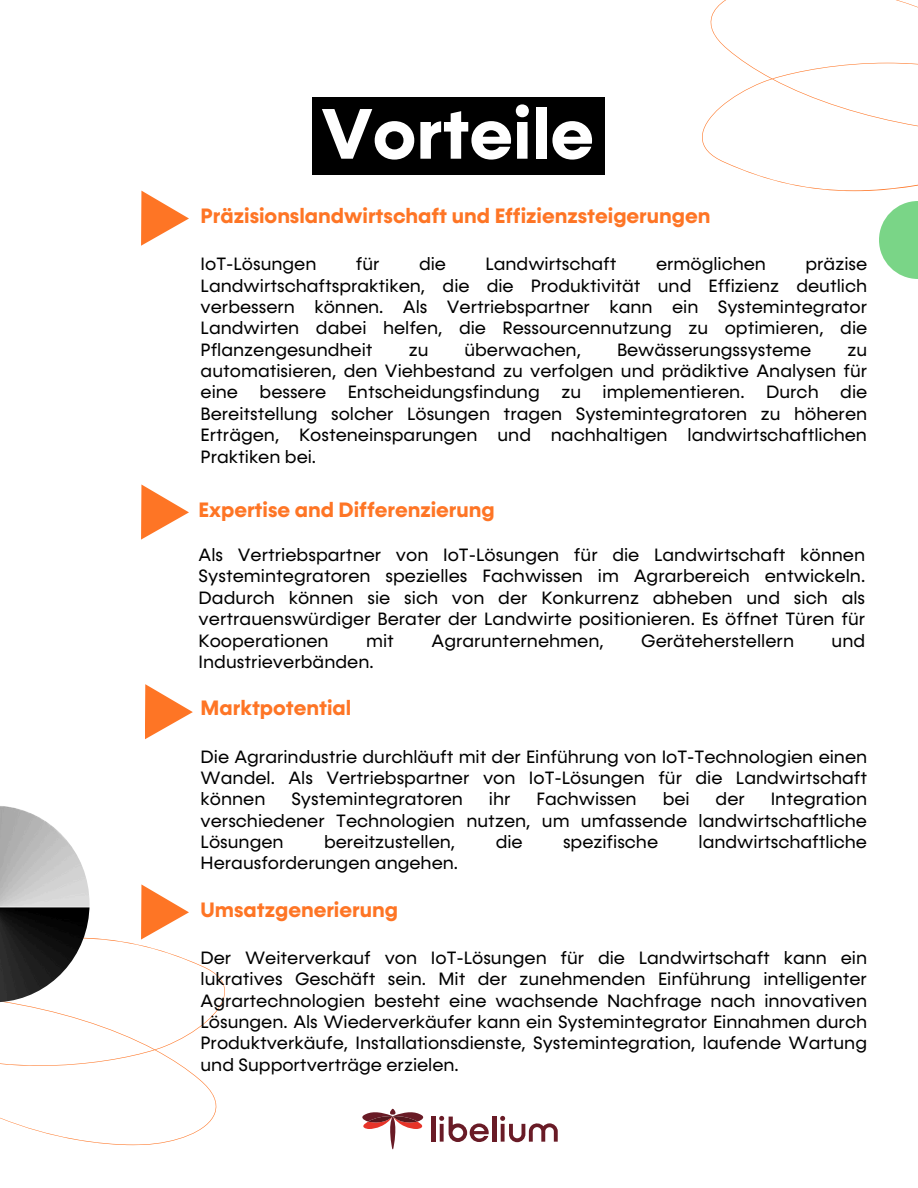
<style>
.page{position:relative;width:918px;height:1188px;background:#fff}
.page>*{position:absolute;margin:0;border:0;box-sizing:border-box;transform-origin:0 0}
.t1{font:700 72px "Konnect";color:#fff}
.t2{font:700 21px "Konnect";color:#fe7525}
.t3{font:18px/21.3px "Konnect";color:#000;text-align:justify}
</style>
<div class="page">
<div style="left:313px;top:97px;width:292px;height:78px;background:#000"></div>
<svg style="left:0;top:938px;width:225px;height:207px"></svg>
<svg style="left:141px;top:191px;width:48px;height:55px"></svg>
<svg style="left:141px;top:484px;width:48px;height:56px"></svg>
<svg style="left:145px;top:684px;width:48px;height:55px"></svg>
<svg style="left:141px;top:884px;width:48px;height:55px"></svg>
<hr style="left:431px;top:1117px;width:4px;height:25px;background:#691b26">
<hr style="left:492px;top:1117px;width:4px;height:25px;background:#691b26">
<svg style="left:439px;top:1116px;width:50px;height:26px"></svg>
<svg style="left:500px;top:1116px;width:58px;height:26px"></svg>
<svg style="left:390px;top:1129px;width:5px;height:20px"></svg>
<svg style="left:362px;top:1109px;width:61px;height:20px"></svg>
<svg style="left:702px;top:0;width:216px;height:191px"></svg>
<img style="left:0;top:806px;width:90px;height:196px">
<svg style="left:879px;top:201px;width:39px;height:78px"></svg>
<h1 class="t1" style="left:321px;top:103px;width:274px">Vorteile</h1>
<h2 class="t2" style="left:201px;top:207px;width:511px">Präzisionslandwirtschaft und Effizienzsteigerungen</h2>
<p class="t3" style="left:201px;top:254px;width:117px">IoT-Lösungen</p>
<p class="t3" style="left:356px;top:254px;width:25px">für</p>
<p class="t3" style="left:419px;top:254px;width:29px">die</p>
<p class="t3" style="left:485px;top:254px;width:133px">Landwirtschaft</p>
<p class="t3" style="left:656px;top:254px;width:111px">ermöglichen</p>
<p class="t3" style="left:201px;top:254px;width:668px;text-indent:605px">präzise Landwirtschaftspraktiken, die die Produktivität und Effizienz deutlich verbessern können. Als Vertriebspartner kann ein Systemintegrator Landwirten dabei helfen, die Ressourcennutzung zu optimieren, die Pflanzengesundheit</p>
<p class="t3" style="left:409px;top:340px;width:21px">zu</p>
<p class="t3" style="left:464px;top:340px;width:118px">überwachen,</p>
<p class="t3" style="left:617px;top:340px;width:196px">Bewässerungssysteme</p>
<p class="t3" style="left:201px;top:340px;width:668px;text-indent:647px">zu automatisieren, den Viehbestand zu verfolgen und prädiktive Analysen für eine bessere Entscheidungsfindung zu implementieren. Durch die Bereitstellung solcher Lösungen tragen Systemintegratoren zu höheren Erträgen, Kosteneinsparungen und nachhaltigen landwirtschaftlichen Praktiken bei.</p>
<h2 class="t2" style="left:199px;top:501px;width:298px">Expertise and Differenzierung</h2>
<p class="t3" style="left:199px;top:545px;width:668px">Als Vertriebspartner von IoT-Lösungen für die Landwirtschaft können Systemintegratoren spezielles Fachwissen im Agrarbereich entwickeln.<br>Dadurch können sie sich von der Konkurrenz abheben und sich als vertrauenswürdiger Berater der Landwirte positionieren. Es öffnet Türen für Kooperationen</p>
<p class="t3" style="left:366px;top:631px;width:29px">mit</p>
<p class="t3" style="left:431px;top:631px;width:174px">Agrarunternehmen,</p>
<p class="t3" style="left:641px;top:631px;width:154px">Geräteherstellern</p>
<p class="t3" style="left:832px;top:631px;width:35px">und</p>
<p class="t3" style="left:199px;top:652px;width:177px">Industrieverbänden.</p>
<h2 class="t2" style="left:201px;top:699px;width:152px">Marktpotential</h2>
<p class="t3" style="left:201px;top:747px;width:668px">Die Agrarindustrie durchläuft mit der Einführung von IoT-Technologien einen Wandel. Als Vertriebspartner von IoT-Lösungen für die Landwirtschaft können</p>
<p class="t3" style="left:201px;top:790px;width:668px;text-indent:570px">Integration verschiedener Technologien nutzen, um umfassende landwirtschaftliche Lösungen</p>
<p class="t3" style="left:291px;top:790px;width:173px">Systemintegratoren</p>
<p class="t3" style="left:489px;top:790px;width:23px">ihr</p>
<p class="t3" style="left:536px;top:790px;width:102px">Fachwissen</p>
<p class="t3" style="left:663px;top:790px;width:29px">bei</p>
<p class="t3" style="left:716px;top:790px;width:31px">der</p>
<p class="t3" style="left:324px;top:832px;width:133px">bereitzustellen,</p>
<p class="t3" style="left:496px;top:832px;width:29px">die</p>
<p class="t3" style="left:563px;top:832px;width:97px">spezifische</p>
<p class="t3" style="left:699px;top:832px;width:170px">landwirtschaftliche</p>
<p class="t3" style="left:201px;top:854px;width:259px">Herausforderungen angehen.</p>
<h2 class="t2" style="left:201px;top:900px;width:199px">Umsatzgenerierung</h2>
<p class="t3" style="left:201px;top:948px;width:668px">Der Weiterverkauf von IoT-Lösungen für die Landwirtschaft kann ein lukratives Geschäft sein. Mit der zunehmenden Einführung intelligenter Agrartechnologien besteht eine wachsende Nachfrage nach innovativen Lösungen. Als Wiederverkäufer kann ein Systemintegrator Einnahmen durch Produktverkäufe, Installationsdienste, Systemintegration, laufende Wartung und Supportverträge erzielen.</p>
</div>
